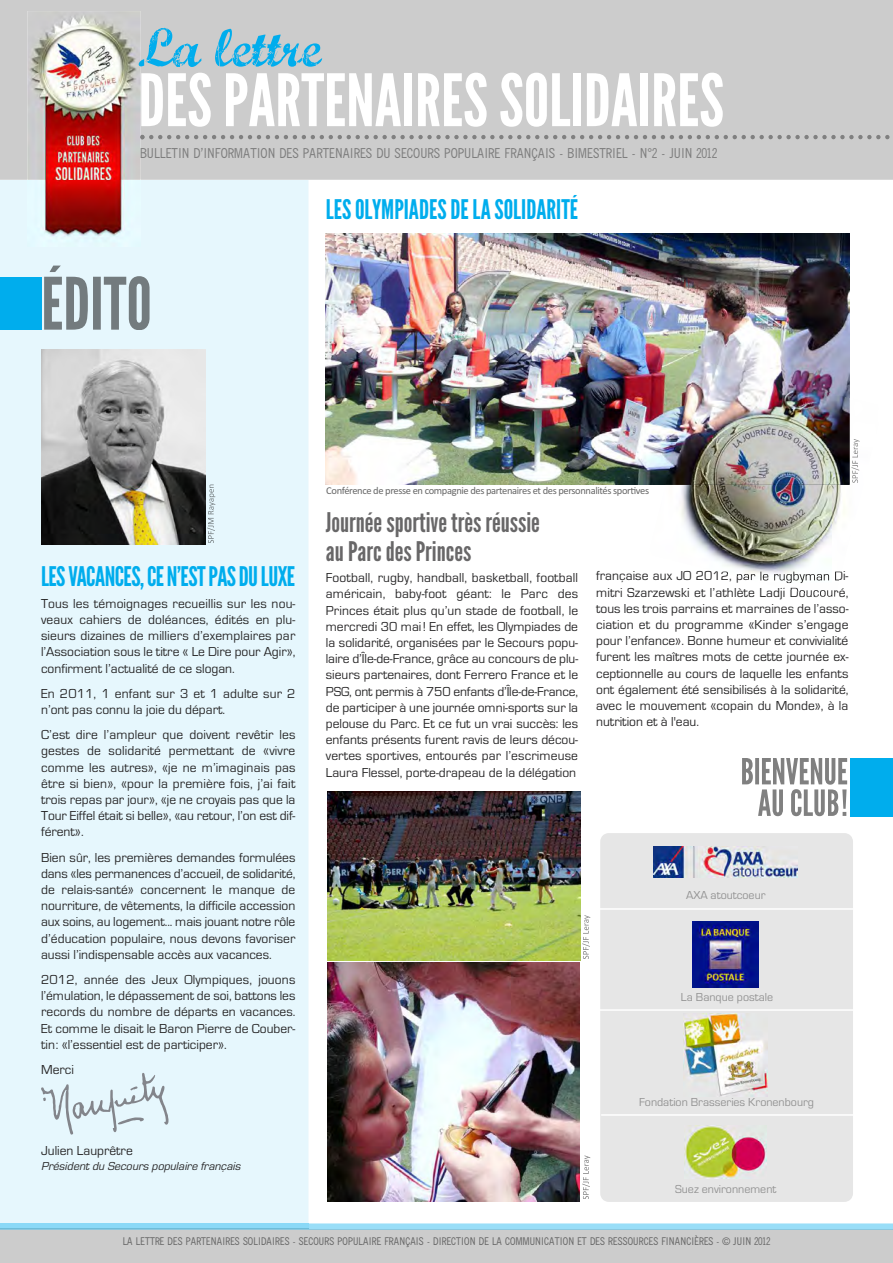
<style>
.page{position:relative;width:893px;height:1263px;background:#fff}
.page>*{position:absolute;margin:0;border:0;box-sizing:border-box;transform-origin:0 0}
.t1{font:72px "League Gothic";color:#fff}
.t2{font:54px "Marcelle Script";color:#00aded}
.t3{font:27px/28.5px "League Gothic";color:#686768}
.t4{font:27px "League Gothic";letter-spacing:-.02em;color:#00aded}
.t5{font:27px "League Gothic";color:#00aded}
.t6{font:13.5px/16.2px "Eurostile";color:#272627;text-align:justify}
.t7{font:condensed 13.5px "M News Gothic";letter-spacing:-.035em;color:#7d7d7d}
.t8{font:12px "Eurostile";color:#939393}
.t9{font:italic 12px "Eurostile";color:#272627}
.t10{font:condensed 10.5px "M News Gothic";letter-spacing:-.035em;color:#666}
.t11{font:10.5px "Calibri";letter-spacing:-.035em;color:#666}
</style>
<div class="page">
<div style="left:0;top:180px;width:308px;height:1043px;background:#e6f7fd"></div>
<div style="left:0;top:0;width:893px;height:180px;background:#ccc"></div>
<img style="left:27px;top:11px;width:114px;height:236px">
<svg style="left:140px;top:135px;width:753px;height:4px"></svg>
<div style="left:0;top:277px;width:41px;height:53px;background:#00aded"></div>
<svg style="left:41px;top:1073px;width:128px;height:61px"></svg>
<img style="left:326px;top:234px;width:523px;height:251px">
<svg style="left:0;top:1223px;width:893px;height:40px"></svg>
<img style="left:41px;top:349px;width:164px;height:196px">
<img style="left:327px;top:962px;width:253px;height:239px">
<svg style="left:582px;top:1183px;width:8px;height:16px"></svg>
<img style="left:328px;top:792px;width:252px;height:168px">
<svg style="left:44px;top:266px;width:106px;height:64px"></svg>
<svg style="left:207px;top:528px;width:8px;height:15px"></svg>
<div style="left:600px;top:833px;width:253px;height:369px;background:#e6e6e6"></div>
<div style="left:850px;top:758px;width:43px;height:58px;background:#00aded"></div>
<svg style="left:742px;top:758px;width:105px;height:58px"></svg>
<img style="left:654px;top:846px;width:144px;height:31px">
<img style="left:693px;top:922px;width:65px;height:65px">
<img style="left:683px;top:1013px;width:84px;height:83px">
<img style="left:685px;top:1125px;width:81px;height:53px">
<hr style="left:595px;top:1009px;width:265px;height:2px;background:#fff">
<hr style="left:601px;top:1114px;width:265px;height:2px;background:#fff">
<hr style="left:596px;top:908px;width:265px;height:2px;background:#fff">
<img style="left:648px;top:398px;width:212px;height:199px">
<img style="left:666px;top:360px;width:183px;height:125px">
<img style="left:851px;top:467px;width:8px;height:16px">
<svg style="left:582px;top:943px;width:8px;height:16px"></svg>
<h2 class="t2" style="left:138px;top:16px;width:184px">La lettre</h2>
<h1 class="t1" style="left:138px;top:73px;width:587px">DES PARTENAIRES SOLIDAIRES</h1>
<p class="t7" style="left:140px;top:148px;width:579px">BULLETIN D’INFORMATION DES PARTENAIRES DU SECOURS POPULAIRE FRANÇAIS - BIMESTRIEL - N°2 - JUIN 2012</p>
<h3 class="t5" style="left:326px;top:199px;width:254px">LES OLYMPIADES DE LA SOLIDARITÉ</h3>
<h3 class="t4" style="left:41px;top:566px;width:256px">LES VACANCES, CE N’EST PAS DU LUXE</h3>
<p class="t6" style="left:41px;top:595px;width:256px">Tous les témoignages recueillis sur les nou&shy;veaux cahiers de doléances, édités en plu&shy;sieurs dizaines de milliers d’exemplaires par l’Association sous le titre « Le Dire pour Agir», confirment l’actualité de ce slogan.</p>
<p class="t6" style="left:41px;top:685px;width:256px">En 2011, 1 enfant sur 3 et 1 adulte sur 2 n’ont pas connu la joie du départ.</p>
<p class="t6" style="left:41px;top:726px;width:256px">C’est dire l’ampleur que doivent revêtir les gestes de solidarité permettant de «vivre comme les autres», «je ne m’imaginais pas être si bien», «pour la première fois, j’ai fait trois repas par jour», «je ne croyais pas que la Tour Eiffel était si belle», «au retour, l’on est dif&shy;férent».</p>
<p class="t6" style="left:41px;top:849px;width:256px">Bien sûr, les premières demandes formulées dans «les permanences d’accueil, de solidarité, de relais-santé» concernent le manque de nourriture, de vêtements, la difficile accession aux soins, au logement... mais jouant notre rôle d’éducation populaire, nous devons favoriser aussi l’indispensable accès aux vacances.</p>
<p class="t6" style="left:41px;top:971px;width:256px">2012, année des Jeux Olympiques, jouons l’émulation, le dépassement de soi, battons les records du nombre de départs en vacances.<br>Et comme le disait le Baron Pierre de Couber&shy;tin: «l’essentiel est de participer».</p>
<p class="t6" style="left:41px;top:1061px;width:34px">Merci</p>
<p class="t6" style="left:41px;top:1142px;width:93px">Julien Lauprêtre</p>
<p class="t9" style="left:41px;top:1159px;width:204px">Présidentdu Secours populaire français</p>
<p class="t11" style="left:326px;top:484px;width:324px">Conférence de presse en compagnie des partenaires et des personnalités sportives</p>
<h3 class="t3" style="left:326px;top:510px;width:216px">Journée sportive très réussie au Parc des Princes</h3>
<p class="t6" style="left:326px;top:569px;width:254px">Football, rugby, handball, basketball, football américain, baby-foot géant: le Parc des Princes était plus qu’un stade de football, le mercredi 30 mai! En effet, les Olympiades de la solidarité, organisées par le Secours popu&shy;laire d’Île-de-France, grâce au concours de plu&shy;sieurs partenaires, dont Ferrero France et le PSG, ont permis à 750 enfants d’Île-de-France, de participer à une journée omni-sports sur la pelouse du Parc. Et ce fut un vrai succès: les enfants présents furent ravis de leurs décou&shy;vertes sportives, entourés par l’escrimeuse Laura Flessel, porte-drapeau de la délégation</p>
<p class="t6" style="left:596px;top:568px;width:254px">française aux JO 2012, par le rugbyman Di&shy;mitri Szarzewski et l’athlète Ladji Doucouré, tous les trois parrains et marraines de l’asso&shy;ciation et du programme «Kinder s’engage pour l’enfance». Bonne humeur et convivialité furent les maîtres mots de cette journée ex&shy;ceptionnelle au cours de laquelle les enfants ont également été sensibilisés à la solidarité, avec le mouvement «copain du Monde», à la nutrition et à l'eau.</p>
<p class="t8" style="left:686px;top:888px;width:81px">AXA atoutcoeur</p>
<p class="t8" style="left:681px;top:990px;width:94px">La Banque postale</p>
<p class="t8" style="left:639px;top:1094px;width:176px">Fondation Brasseries Kronenbourg</p>
<p class="t8" style="left:675px;top:1182px;width:103px">Suez environnement</p>
<p class="t10" style="left:122px;top:1237px;width:650px">LA LETTRE DES PARTENAIRES SOLIDAIRES - SECOURS POPULAIRE FRANÇAIS - DIRECTION DE LA COMMUNICATION ET DES RESSOURCES FINANCIÈRES - © JUIN 2012</p>
</div>
